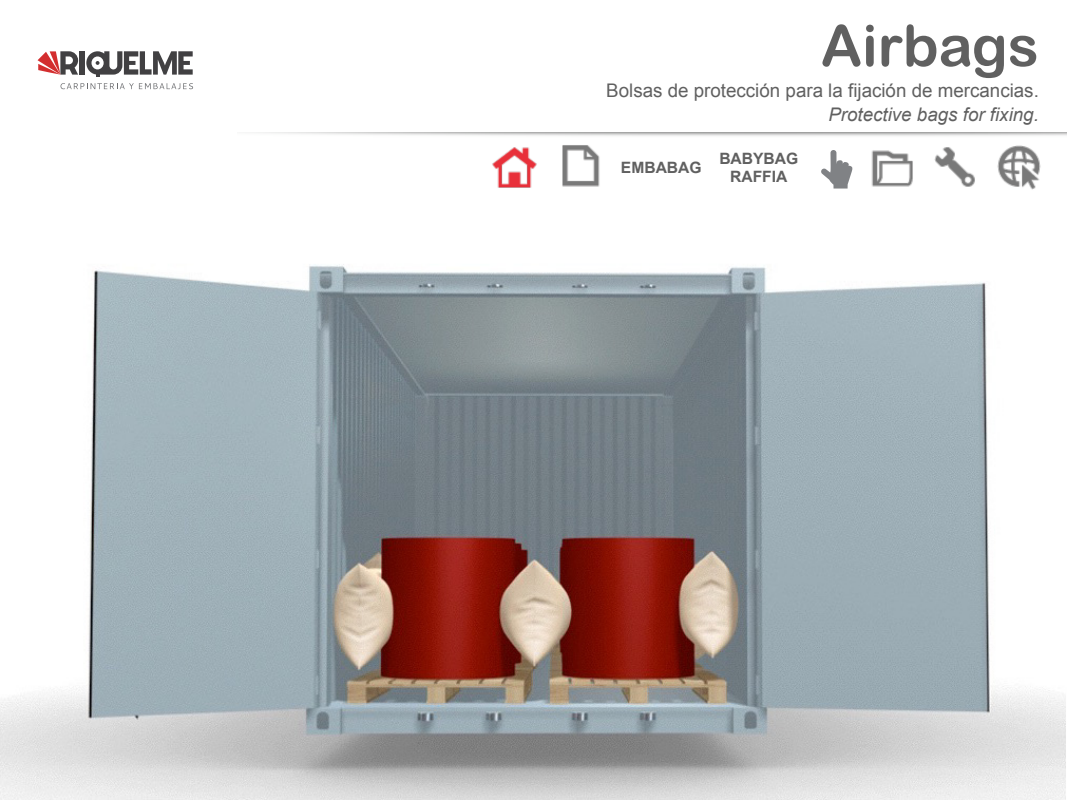
<style>
.page{position:relative;width:1067px;height:800px;background:#fff}
.page>*{position:absolute;margin:0;border:0;box-sizing:border-box;transform-origin:0 0}
.t1{font:57.3px "Arial Rounded MT Bold";color:#606060}
.t2{font:18.75px "Arial";color:#606060}
.t3{font:italic 18.75px "Arial";color:#606060}
.t4{font:700 15.62px/17.7px "Arial";color:#606060;text-align:center}
</style>
<div class="page">
<img style="left:0;top:167px;width:1066px;height:633px">
<img style="left:486px;top:147px;width:57px;height:49px">
<img style="left:925px;top:147px;width:56px;height:49px">
<img style="left:991px;top:145px;width:56px;height:51px">
<img style="left:862px;top:150px;width:57px;height:47px">
<img style="left:551px;top:145px;width:56px;height:51px">
<svg style="left:821px;top:150px;width:31px;height:39px"></svg>
<svg style="left:37px;top:51px;width:156px;height:39px"></svg>
<h1 class="t1" style="left:821px;top:12px;width:219px">Airbags</h1>
<p class="t2" style="left:606px;top:78px;width:434px">Bolsas de protección para la fijación de mercancias.</p>
<p class="t3" style="left:828px;top:102px;width:212px">Protective bags for fixing.</p>
<p class="t4" style="left:621px;top:159px;width:82px">EMBABAG</p>
<p class="t4" style="left:719px;top:151px;width:80px">BABYBAG<br>RAFFIA</p>
</div>
